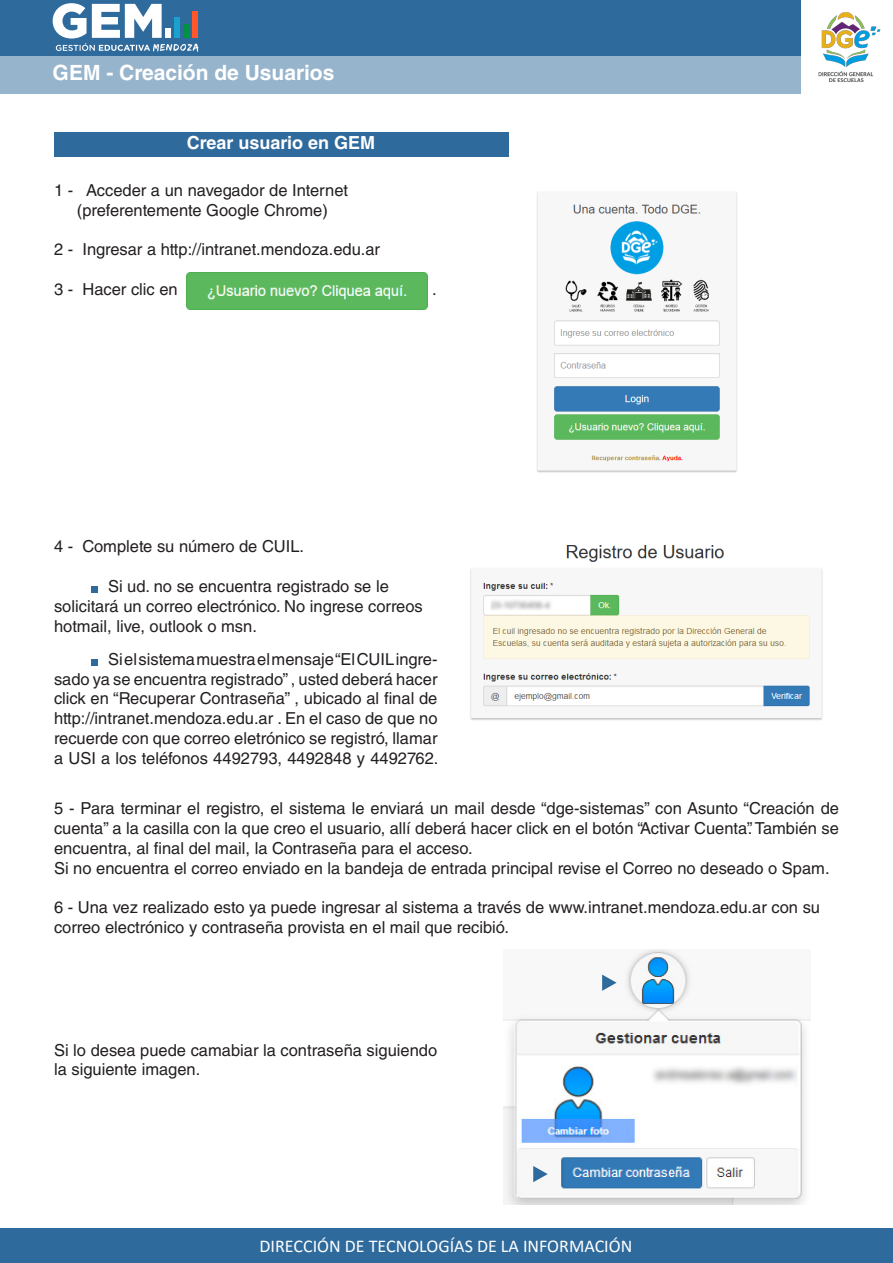
<style>
.page{position:relative;width:893px;height:1263px;background:#fff}
.page>*{position:absolute;margin:0;border:0;box-sizing:border-box;transform-origin:0 0}
.t1{font:700 21px "Helvetica LT Std";color:#fff}
.t2{font:18px "Calibri";color:#fff}
.t3{font:700 18px "Helvetica LT Std";color:#fff}
.t4{font:16.5px/19.8px "Helvetica LT Std";color:#231f20}
</style>
<div class="page">
<div style="left:0;top:0;width:800px;height:55px;background:#2f6a9c"></div>
<div style="left:0;top:55px;width:799px;height:39px;background:#97b4cd"></div>
<div style="left:0;top:1229px;width:893px;height:34px;background:#2f6a9c"></div>
<img style="left:799px;top:0;width:82px;height:94px">
<svg style="left:53px;top:3px;width:146px;height:49px"></svg>
<div style="left:54px;top:132px;width:455px;height:25px;background:#2f6a9c"></div>
<div style="left:92px;top:659px;width:6px;height:7px;background:#2f6a9c"></div>
<svg style="left:92px;top:587px;width:6px;height:6px"></svg>
<img style="left:470px;top:545px;width:353px;height:175px">
<img style="left:537px;top:192px;width:200px;height:281px">
<img style="left:186px;top:272px;width:241px;height:37px">
<img style="left:504px;top:949px;width:307px;height:255px">
<svg style="left:602px;top:974px;width:15px;height:17px"></svg>
<svg style="left:533px;top:1166px;width:15px;height:16px"></svg>
<p class="t1" style="left:53px;top:59px;width:283px">GEM - Creación de Usuarios</p>
<p class="t3" style="left:187px;top:131px;width:190px">Crear usuario en GEM</p>
<p class="t4" style="left:54px;top:180px;width:296px">1 - Acceder a un navegador de Internet</p>
<p class="t4" style="left:77px;top:200px;width:252px">(preferentemente Google Chrome)</p>
<p class="t4" style="left:54px;top:240px;width:328px">2 - Ingresar a http://intranet.mendoza.edu.ar</p>
<p class="t4" style="left:54px;top:279px;width:125px">3 - Hacer clic en</p>
<p class="t4" style="left:432px;top:279px;width:6px">.</p>
<p class="t4" style="left:54px;top:537px;width:252px">4 - Complete su número de CUIL.</p>
<p class="t4" style="left:54px;top:576px;width:370px;text-indent:54px">Si ud. no se encuentra registrado se le solicitará un correo electrónico. No ingrese correos hotmail, live, outlook o msn.</p>
<p class="t4" style="left:54px;top:649px;width:386px;text-align:justify;text-indent:54px">Si el sistema muestra el mensaje “El CUIL ingre&shy;sado ya se encuentra registrado” , usted deberá hacer click en “Recuperar Contraseña” , ubicado al final de http://intranet.mendoza.edu.ar . En el caso de que no recuerde con que correo eletrónico se registró, llamar a USI a los teléfonos 4492793, 4492848 y 4492762.</p>
<p class="t4" style="left:54px;top:798px;width:786px;text-align:justify">5 - Para terminar el registro, el sistema le enviará un mail desde “dge-sistemas” con Asunto “Creación de cuenta” a la casilla con la que creo el usuario, allí deberá hacer click en el botón “Activar Cuenta”. También se encuentra, al final del mail, la Contraseña para el acceso.</p>
<p class="t4" style="left:54px;top:858px;width:777px">Si no encuentra el correo enviado en la bandeja de entrada principal revise el Correo no deseado o Spam.</p>
<p class="t4" style="left:54px;top:897px;width:768px">6 - Una vez realizado esto ya puede ingresar al sistema a través de www.intranet.mendoza.edu.ar con su correo electrónico y contraseña provista en el mail que recibió.</p>
<p class="t4" style="left:54px;top:1040px;width:385px">Si lo desea puede camabiar la contraseña siguiendo la siguiente imagen.</p>
<p class="t2" style="left:260px;top:1233px;width:374px">DIRECCIÓN DE TECNOLOGÍAS DE LA INFORMACIÓN</p>
</div>
